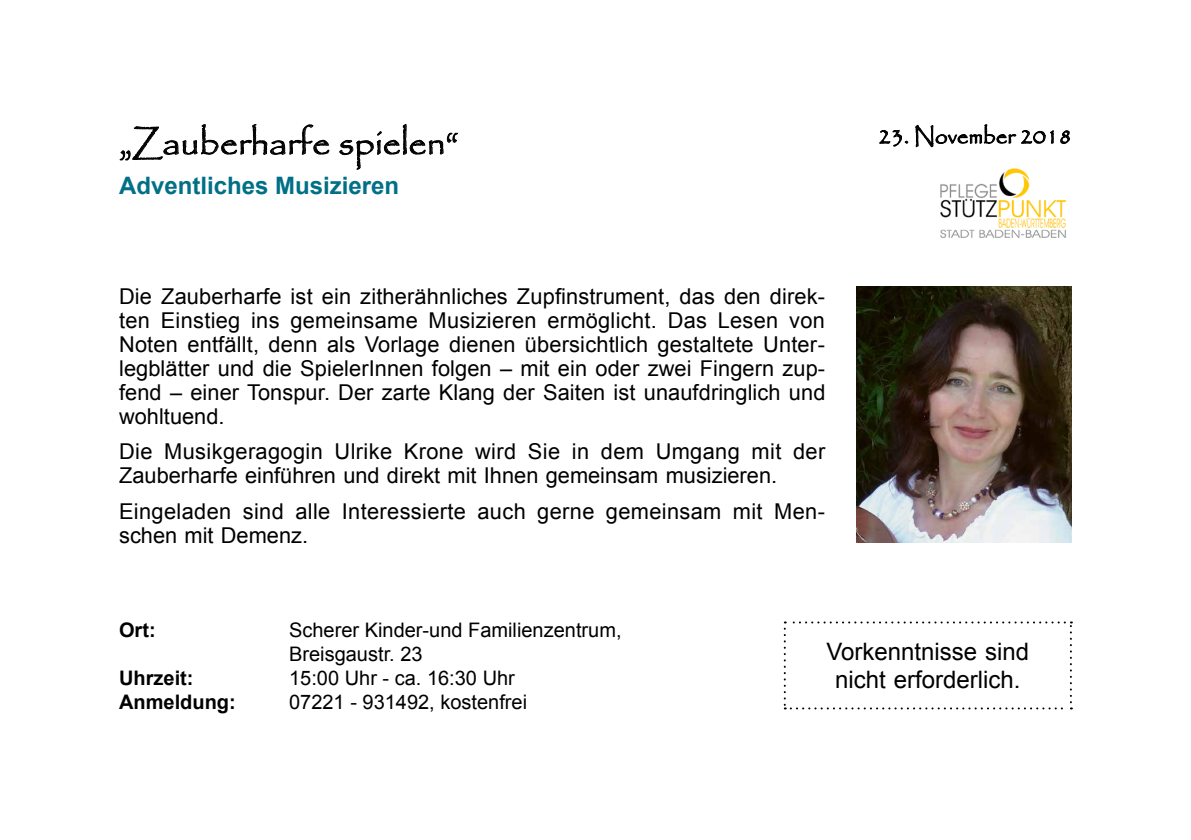
<style>
.page{position:relative;width:1191px;height:840px;background:#fff}
.page>*{position:absolute;margin:0;border:0;box-sizing:border-box;transform-origin:0 0}
.t1{font:36px "Papyrus";color:#000}
.t2{font:24px/28.8px "Arial";color:#000;text-align:center}
.t3{font:700 24px "Arial";color:#007086}
.t4{font:22.6px "Papyrus";color:#000}
.t5{font:21.8px/24px "Arial";letter-spacing:.005em;color:#000}
.t6{font:20px/24px "Arial";color:#000}
.t7{font:700 20px "Arial";color:#000}
</style>
<div class="page">
<svg style="left:119px;top:124px;width:211px;height:37px"></svg>
<svg style="left:339px;top:124px;width:119px;height:46px"></svg>
<img style="left:856px;top:286px;width:215px;height:256px">
<svg style="left:879px;top:129px;width:29px;height:18px"></svg>
<svg style="left:915px;top:124px;width:139px;height:24px"></svg>
<svg style="left:1060px;top:130px;width:10px;height:15px"></svg>
<img style="left:940px;top:168px;width:126px;height:70px">
<svg style="left:783px;top:621px;width:288px;height:88px"></svg>
<h1 class="t1" style="left:119px;top:121px;width:341px">„Zauberharfe spielen“</h1>
<p class="t3" style="left:119px;top:170px;width:282px">Adventliches Musizieren</p>
<p class="t5" style="left:119px;top:284px;width:708px;text-align:justify">Die Zauberharfe ist ein zitherähnliches Zupfinstrument, das den direk&shy;ten Einstieg ins gemeinsame Musizieren ermöglicht. Das Lesen von Noten entfällt, denn als Vorlage dienen übersichtlich gestaltete Unter&shy;legblätter und die SpielerInnen folgen – mit ein oder zwei Fingern zup&shy;fend – einer Tonspur. Der zarte Klang der Saiten ist unaufdringlich und wohltuend.</p>
<p class="t5" style="left:119px;top:439px;width:707px">Die Musikgeragogin Ulrike Krone wird Sie in dem Umgang mit der<br>Zauberharfe einführen und direkt mit Ihnen gemeinsam musizieren.</p>
<p class="t5" style="left:119px;top:499px;width:707px">Eingeladen sind alle Interessierte auch gerne gemeinsam mit Men&shy;schen mit Demenz.</p>
<p class="t4" style="left:878px;top:122px;width:195px">23. November 2018</p>
<p class="t7" style="left:119px;top:616px;width:38px">Ort:</p>
<p class="t6" style="left:289px;top:618px;width:334px">Scherer Kinder-und Familienzentrum,<br>Breisgaustr. 23</p>
<p class="t7" style="left:119px;top:664px;width:76px">Uhrzeit:</p>
<p class="t6" style="left:289px;top:666px;width:227px">15:00 Uhr - ca. 16:30 Uhr</p>
<p class="t7" style="left:119px;top:688px;width:118px">Anmeldung:</p>
<p class="t6" style="left:289px;top:690px;width:239px">07221 - 931492, kostenfrei</p>
<p class="t2" style="left:826px;top:636px;width:204px">Vorkenntnisse sind nicht erforderlich.</p>
</div>
